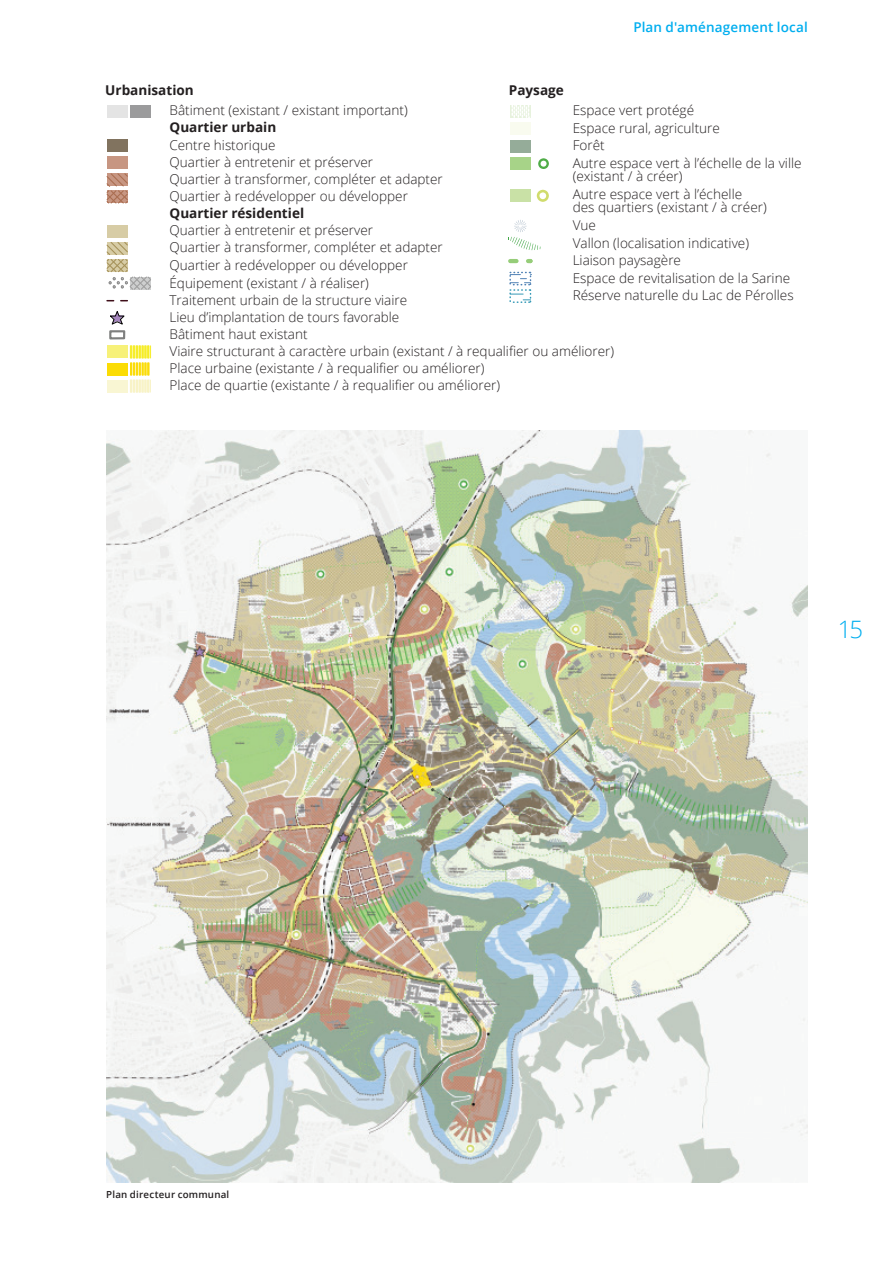
<style>
.page{position:relative;width:893px;height:1263px;background:#fff}
.page>*{position:absolute;margin:0;border:0;box-sizing:border-box;transform-origin:0 0}
.t1{font:300 24px "Open Sans";color:#00aeef}
.t2{font:300 13.5px/17.5px "Open Sans";color:#231f20}
.t3{font:700 13.5px "Open Sans";color:#231f20}
.t4{font:600 13.5px "Open Sans";letter-spacing:.01em;color:#00aeef}
.t5{font:600 9.75px "Open Sans";letter-spacing:.02em;color:#231f20}
</style>
<div class="page">
<img style="left:106px;top:430px;width:702px;height:752px">
<div style="left:510px;top:122px;width:20px;height:13px;background:#f9fbef"></div>
<div style="left:107px;top:140px;width:20px;height:12px;background:#81735f"></div>
<div style="left:107px;top:363px;width:20px;height:12px;background:#fbdc05"></div>
<div style="left:107px;top:380px;width:20px;height:12px;background:#f9f6d3"></div>
<div style="left:510px;top:140px;width:20px;height:12px;background:#95ac99"></div>
<div style="left:510px;top:105px;width:20px;height:12px;background:#e7f2dd"></div>
<svg style="left:511px;top:105px;width:19px;height:13px"></svg>
<svg style="left:107px;top:300px;width:20px;height:1px"></svg>
<div style="left:107px;top:157px;width:20px;height:12px;background:#c79682"></div>
<svg style="left:106px;top:173px;width:22px;height:31px"></svg>
<svg style="left:106px;top:242px;width:45px;height:48px"></svg>
<div style="left:107px;top:225px;width:20px;height:12px;background:#d7cca5"></div>
<div style="left:109px;top:330px;width:16px;height:9px;border:2px solid #7f807f"></div>
<svg style="left:110px;top:311px;width:15px;height:14px"></svg>
<svg style="left:508px;top:220px;width:33px;height:30px"></svg>
<svg style="left:510px;top:259px;width:21px;height:4px"></svg>
<div style="left:107px;top:346px;width:20px;height:12px;background:#f7f179"></div>
<svg style="left:130px;top:346px;width:21px;height:46px"></svg>
<div style="left:510px;top:158px;width:20px;height:12px;background:#a7d388"></div>
<svg style="left:538px;top:158px;width:11px;height:11px"></svg>
<div style="left:510px;top:190px;width:20px;height:12px;background:#c9e1a6"></div>
<svg style="left:536px;top:189px;width:13px;height:13px"></svg>
<svg style="left:509px;top:272px;width:22px;height:31px"></svg>
<div style="left:107px;top:105px;width:20px;height:12px;background:#e4e4e4"></div>
<div style="left:130px;top:105px;width:21px;height:12px;background:#9b9b9c"></div>
<p class="t4" style="left:633px;top:17px;width:176px">Plan d'aménagement local</p>
<p class="t3" style="left:509px;top:80px;width:57px">Paysage</p>
<p class="t3" style="left:105px;top:81px;width:90px">Urbanisation</p>
<p class="t3" style="left:170px;top:118px;width:108px">Quartier urbain</p>
<p class="t2" style="left:573px;top:119px;width:149px">Espace rural, agriculture</p>
<p class="t2" style="left:170px;top:136px;width:107px">Centre historique</p>
<p class="t2" style="left:573px;top:101px;width:123px">Espace vert protégé</p>
<p class="t2" style="left:170px;top:101px;width:240px">Bâtiment (existant / existant important)</p>
<p class="t2" style="left:573px;top:136px;width:33px">Forêt</p>
<p class="t2" style="left:170px;top:153px;width:205px">Quartier à entretenir et préserver</p>
<p class="t2" style="left:170px;top:187px;width:240px">Quartier à redévelopper ou développer</p>
<p class="t2" style="left:170px;top:170px;width:275px">Quartier à transformer, compléter et adapter</p>
<p class="t3" style="left:170px;top:204px;width:136px">Quartier résidentiel</p>
<p class="t2" style="left:170px;top:221px;width:205px">Quartier à entretenir et préserver</p>
<p class="t2" style="left:170px;top:238px;width:275px">Quartier à transformer, compléter et adapter</p>
<p class="t2" style="left:170px;top:255px;width:240px">Quartier à redévelopper ou développer</p>
<p class="t2" style="left:170px;top:274px;width:201px">Équipement (existant / à réaliser)</p>
<p class="t2" style="left:170px;top:291px;width:239px">Traitement urbain de la structure viaire</p>
<p class="t2" style="left:170px;top:308px;width:231px">Lieu d’implantation de tours favorable</p>
<p class="t2" style="left:170px;top:325px;width:140px">Bâtiment haut existant</p>
<p class="t2" style="left:573px;top:156px;width:230px;line-height:13.5px">Autre espace vert à l’échelle de la ville (existant / à créer)</p>
<p class="t2" style="left:573px;top:187px;width:196px;line-height:13.5px">Autre espace vert à l’échelle des quartiers (existant / à créer)</p>
<p class="t2" style="left:573px;top:216px;width:25px">Vue</p>
<p class="t2" style="left:573px;top:233px;width:178px">Vallon (localisation indicative)<br>Liaison paysagère</p>
<p class="t2" style="left:573px;top:268px;width:223px">Espace de revitalisation de la Sarine<br>Réserve naturelle du Lac de Pérolles</p>
<p class="t2" style="left:170px;top:342px;width:446px">Viaire structurant à caractère urbain (existant / à requalifier ou améliorer)</p>
<p class="t2" style="left:170px;top:359px;width:332px;line-height:17.1px">Place urbaine (existante / à requalifier ou améliorer)<br>Place de quartie (existante / à requalifier ou améliorer)</p>
<h1 class="t1" style="left:838px;top:613px;width:27px">15</h1>
<p class="t5" style="left:106px;top:1188px;width:125px">Plan directeur communal</p>
</div>
